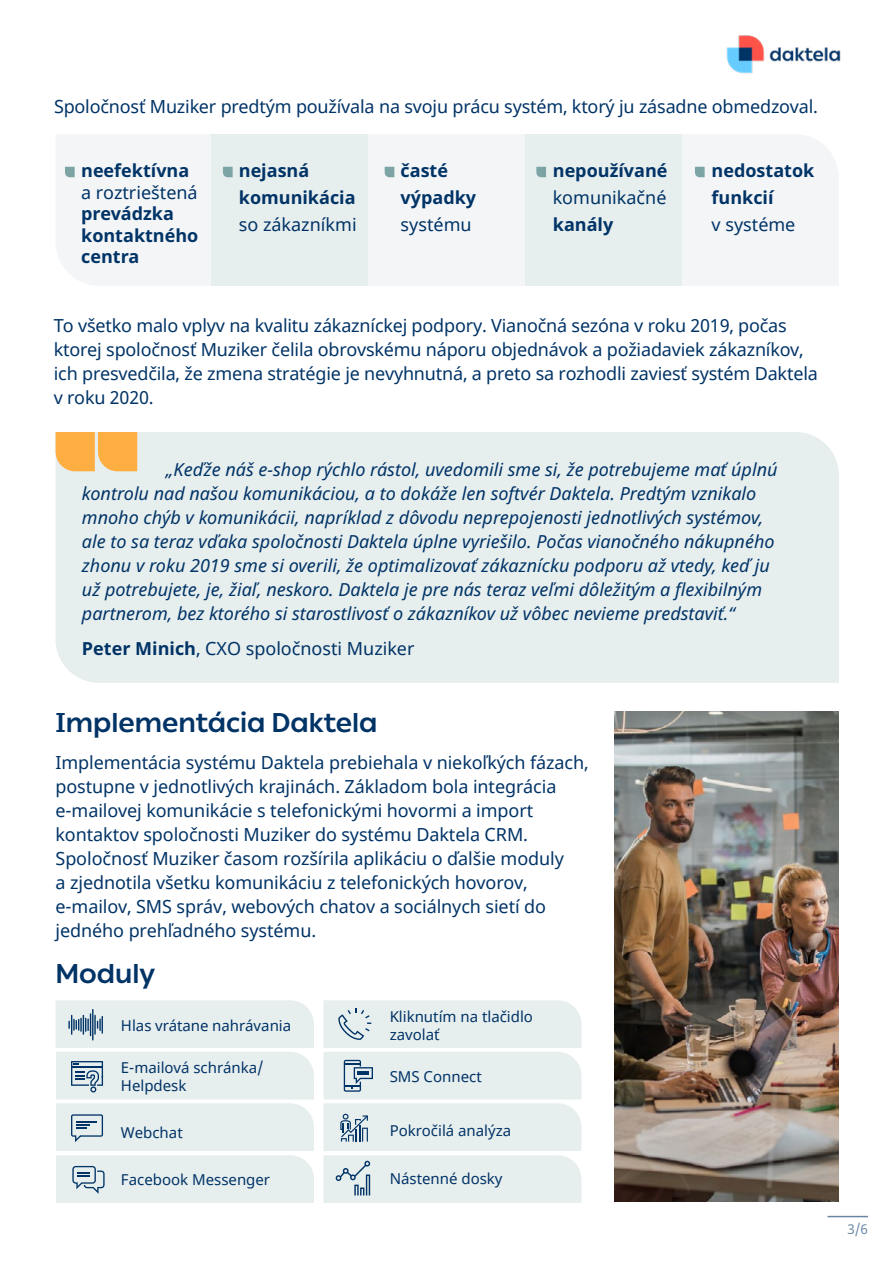
<style>
.page{position:relative;width:893px;height:1263px;background:#fff}
.page>*{position:absolute;margin:0;border:0;box-sizing:border-box;transform-origin:0 0}
.t1{font:700 27px "Ping LCG";color:#036}
.t2{font:18px/24px "Noto Sans";letter-spacing:-.005em;color:#036}
.t3{font:italic 18px/24px "Noto Sans";color:#036}
.t4{font:700 18px/27px "Noto Sans";color:#036}
.t5{font:15px/18px "Noto Sans";color:#036}
.t6{font:13.5px "Noto Sans";color:#036}
.s1{font-weight:700}
</style>
<div class="page">
<div style="left:56px;top:135px;width:155px;height:150px;background:#f3f5f7"></div>
<div style="left:682px;top:134px;width:156px;height:151px;background:#f3f5f7"></div>
<div style="left:211px;top:134px;width:157px;height:152px;background:#e7eeee"></div>
<div style="left:368px;top:134px;width:157px;height:152px;background:#f3f5f7"></div>
<div style="left:525px;top:134px;width:157px;height:152px;background:#e7eeee"></div>
<img style="left:614px;top:712px;width:225px;height:489px">
<hr style="left:827px;top:1216px;width:41px;height:1px;background:#036">
<img style="left:726px;top:35px;width:115px;height:39px">
<div style="left:56px;top:432px;width:783px;height:251px;background:#e7eeee"></div>
<svg style="left:223px;top:167px;width:10px;height:10px"></svg>
<svg style="left:385px;top:167px;width:9px;height:10px"></svg>
<svg style="left:536px;top:167px;width:10px;height:10px"></svg>
<svg style="left:695px;top:167px;width:10px;height:10px"></svg>
<svg style="left:65px;top:167px;width:10px;height:10px"></svg>
<svg style="left:56px;top:432px;width:81px;height:39px;background:#fcb350"></svg>
<svg style="left:56px;top:1000px;width:258px;height:203px;background:#e3eaec"></svg>
<svg style="left:323px;top:1000px;width:258px;height:203px;background:#e4ebec"></svg>
<p class="t2" style="left:54px;top:95px;width:765px">Spoločnosť Muziker predtým používala na svoju prácu systém, ktorý ju zásadne obmedzoval.</p>
<p class="t4" style="left:81px;top:157px;width:110px">neefektívna</p>
<p class="t2" style="left:81px;top:181px;width:118px">a roztrieštená</p>
<p class="t4" style="left:81px;top:203px;width:119px;line-height:21.6px">prevádzka kontaktného centra</p>
<p class="t4" style="left:239px;top:157px;width:118px">nejasná komunikácia</p>
<p class="t2" style="left:239px;top:213px;width:119px">so zákazníkmi</p>
<p class="t4" style="left:401px;top:157px;width:77px">časté výpadky</p>
<p class="t2" style="left:401px;top:213px;width:73px">systému</p>
<p class="t4" style="left:553px;top:157px;width:116px">nepoužívané</p>
<p class="t2" style="left:553px;top:186px;width:115px">komunikačné</p>
<p class="t4" style="left:553px;top:211px;width:62px">kanály</p>
<p class="t4" style="left:712px;top:157px;width:104px">nedostatok funkcií</p>
<p class="t2" style="left:712px;top:213px;width:85px">v systéme</p>
<p class="t2" style="left:54px;top:314px;width:766px">To všetko malo vplyv na kvalitu zákazníckej podpory. Vianočná sezóna v roku 2019, počas ktorej spoločnosť Muziker čelila obrovskému náporu objednávok a požiadaviek zákazníkov, ich presvedčila, že zmena stratégie je nevyhnutná, a preto sa rozhodli zaviesť systém Daktela v roku 2020.</p>
<p class="t3" style="left:82px;top:458px;width:697px;text-indent:84px">„Keďže náš e-shop rýchlo rástol, uvedomili sme si, že potrebujeme mať úplnú kontrolu nad našou komunikáciou, a to dokáže len softvér Daktela. Predtým vznikalo mnoho chýb v komunikácii, napríklad z dôvodu neprepojenosti jednotlivých systémov, ale to sa teraz vďaka spoločnosti Daktela úplne vyriešilo. Počas vianočného nákupného zhonu v roku 2019 sme si overili, že optimalizovať zákaznícku podporu až vtedy, keď ju už potrebujete, je, žiaľ, neskoro. Daktela je pre nás teraz veľmi dôležitým a flexibilným partnerom, bez ktorého si starostlivosť o zákazníkov už vôbec nevieme predstaviť.“</p>
<p class="t2" style="left:82px;top:637px;width:334px"><span class="s1">Peter Minich</span>, CXO spoločnosti Muziker</p>
<h1 class="t1" style="left:56px;top:701px;width:323px">Implementácia Daktela</h1>
<p class="t2" style="left:56px;top:751px;width:535px">Implementácia systému Daktela prebiehala v niekoľkých fázach, postupne v jednotlivých krajinách. Základom bola integrácia e-mailovej komunikácie s telefonickými hovormi a import kontaktov spoločnosti Muziker do systému Daktela CRM.<br>Spoločnosť Muziker časom rozšírila aplikáciu o ďalšie moduly<br>a zjednotila všetku komunikáciu z telefonických hovorov, e-mailov, SMS správ, webových chatov a sociálnych sietí do jedného prehľadného systému.</p>
<h1 class="t1" style="left:56px;top:952px;width:101px">Moduly</h1>
<p class="t5" style="left:121px;top:1017px;width:172px">Hlas vrátane nahrávania</p>
<p class="t5" style="left:121px;top:1059px;width:144px">E-mailová schránka/<br>Helpdesk</p>
<p class="t5" style="left:121px;top:1124px;width:63px">Webchat</p>
<p class="t5" style="left:390px;top:1008px;width:145px">Kliknutím na tlačidlo zavolať</p>
<p class="t5" style="left:390px;top:1068px;width:94px">SMS Connect</p>
<p class="t5" style="left:390px;top:1122px;width:123px">Pokročilá analýza</p>
<p class="t5" style="left:121px;top:1171px;width:151px">Facebook Messenger</p>
<p class="t5" style="left:390px;top:1170px;width:114px">Nástenné dosky</p>
<p class="t6" style="left:847px;top:1220px;width:22px">3/6</p>
</div>
